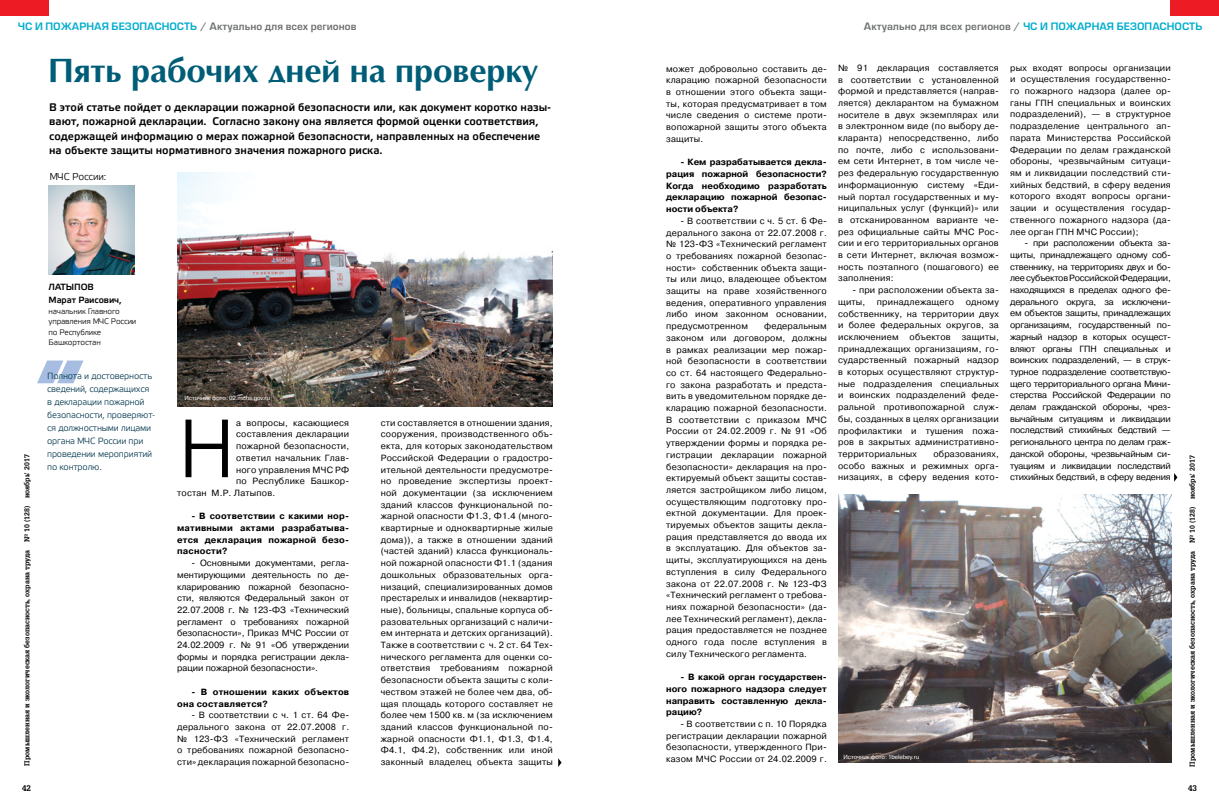
<style>
.page{position:relative;width:1219px;height:808px;background:#fff}
.page>*{position:absolute;margin:0;border:0;box-sizing:border-box;transform-origin:0 0}
.t1{font:82.6px "Elektra Light Pro";color:#000}
.t2{font:700 34px "AG Opus";color:#005d77}
.t3{font:700 11px/14.3px "Elektra Light Pro";color:#000}
.t4{font:10px "Europe Demi";color:#6d6f71}
.t5{font:10px "Elektra Light Pro";letter-spacing:-.02em;color:#000}
.t6{font:9px/11.7px "Pragmatica C";letter-spacing:.02em;color:#000;text-align:justify}
.t7{font:700 9px/11.7px "Pragmatica C";color:#000;text-align:justify}
.t8{font:9px/13px "Elektra Light Pro";letter-spacing:-.02em;color:#00364d}
.t9{font:700 9px/11.7px "Pragmatica C";letter-spacing:.02em;color:#000}
.t10{font:700 9px/13px "Elektra Light Pro";letter-spacing:-.01em;color:#000}
.t11{font:8px/10.4px "Elektra Light Pro";letter-spacing:-.02em;color:#000}
.t12{font:700 8px "AG Gloria";color:#000}
.t13{font:700 7px "AG Gloria";color:#000}
.t14{font:6px "Pragmatica C";letter-spacing:-.02em;color:#fff}
.s1{color:#00accd}
</style>
<div class="page">
<img style="left:49px;top:185px;width:86px;height:89px">
<svg style="left:37px;top:360px;width:47px;height:23px"></svg>
<img style="left:178px;top:172px;width:375px;height:234px">
<img style="left:838px;top:495px;width:333px;height:268px">
<div style="left:0;top:0;width:48px;height:15px;background:#ed1c24"></div>
<div style="left:1171px;top:0;width:48px;height:15px;background:#ed1c24"></div>
<svg style="left:558px;top:758px;width:4px;height:9px"></svg>
<svg style="left:1174px;top:473px;width:3px;height:9px"></svg>
<p class="t4" style="left:18px;top:20px;width:340px"><span class="s1">Чс и пожарНая безопасНость</span> / актуально для всех регионов</p>
<p class="t4" style="left:864px;top:20px;width:340px">актуально для всех регионов / <span class="s1">Чс и пожарНая безопасНость</span></p>
<h2 class="t2" style="left:48px;top:50px;width:491px">Пять рабочих дней на проверку</h2>
<p class="t3" style="left:49px;top:101px;width:503px">В этой статье пойдет о декларации пожарной безопасности или, как документ коротко назы&shy;вают, пожарной декларации. Согласно закону она является формой оценки соответствия, содержащей информацию о мерах пожарной безопасности, направленных на обеспечение на объекте защиты нормативного значения пожарного риска.</p>
<p class="t5" style="left:49px;top:171px;width:58px">МЧС России:</p>
<p class="t13" style="left:23px;top:766px;width:313px;rotate:-90deg">Промышленная и экологическая безопасность, охрана труда № 10 (128) ноябрь' 2017</p>
<p class="t12" style="left:22px;top:784px;width:10px">42</p>
<p class="t10" style="left:49px;top:281px;width:75px">ЛАТЫПОВ<br>Марат Раисович,</p>
<p class="t11" style="left:49px;top:306px;width:89px">начальник Главного управления МЧС России по Республике<br>Башкортостан</p>
<p class="t8" style="left:47px;top:370px;width:109px">Полнота и достоверность сведений, содержащихся в декларации пожарной безопасности, проверяют&shy;ся должностными лицами органа МЧС России при проведении мероприятий по контролю.</p>
<p class="t14" style="left:185px;top:394px;width:87px">Источник фото: 02.mchs.gov.ru</p>
<h1 class="t1" style="left:177px;top:405px;width:60px">Н</h1>
<p class="t6" style="left:236px;top:417px;width:114px">а вопросы, касающиеся</p>
<p class="t6" style="left:236px;top:428px;width:114px">составления декларации</p>
<p class="t6" style="left:236px;top:440px;width:114px">пожарной безопасности,</p>
<p class="t6" style="left:236px;top:452px;width:114px">ответил начальник Глав-</p>
<p class="t6" style="left:236px;top:464px;width:114px">ного управления МЧС РФ</p>
<p class="t6" style="left:236px;top:475px;width:114px">по Республике Башкор-</p>
<p class="t6" style="left:177px;top:487px;width:99px">тостан М.Р. Латыпов.</p>
<p class="t7" style="left:177px;top:510px;width:173px;text-indent:14px">- В соответствии с какими нор&shy;мативными актами разрабатыва&shy;ется декларация пожарной безо&shy;пасности?</p>
<p class="t6" style="left:177px;top:557px;width:173px;text-indent:14px">- Основными документами, регла&shy;ментирующими деятельность по де&shy;кларированию пожарной безопасно&shy;сти, являются Федеральный закон от 22.07.2008 г. № 123-ФЗ «Технический регламент о требованиях пожарной безопасности», Приказ МЧС России от 24.02.2009 г. № 91 «Об утверждении формы и порядка регистрации декла&shy;рации пожарной безопасности».</p>
<p class="t9" style="left:177px;top:686px;width:173px;text-indent:14px">- В отношении каких объектов она составляется?</p>
<p class="t6" style="left:177px;top:709px;width:173px;text-indent:14px">- В соответствии с ч. 1 ст. 64 Фе&shy;дерального закона от 22.07.2008 г. № 123-ФЗ «Технический регламент о требованиях пожарной безопасно&shy;сти» декларация пожарной безопасно-</p>
<p class="t6" style="left:381px;top:417px;width:173px">сти составляется в отношении здания, сооружения, производственного объ&shy;екта, для которых законодательством Российской Федерации о градостро&shy;ительной деятельности предусмотре&shy;но проведение экспертизы проект&shy;ной документации (за исключением зданий классов функциональной по&shy;жарной опасности Ф1.3, Ф1.4 (много&shy;квартирные и одноквартирные жилые дома)), а также в отношении зданий (частей зданий) класса функциональ&shy;ной пожарной опасности Ф1.1 (здания дошкольных образовательных орга&shy;низаций, специализированных домов престарелых и инвалидов (неквартир&shy;ные), больницы, спальные корпуса об&shy;разовательных организаций с наличи&shy;ем интерната и детских организаций).<br>Также в соответствии с ч. 2 ст. 64 Тех&shy;нического регламента для оценки со&shy;ответствия требованиям пожарной безопасности объекта защиты с коли&shy;чеством этажей не более чем два, об&shy;щая площадь которого составляет не более чем 1500 кв. м (за исключением зданий классов функциональной по&shy;жарной опасности Ф1.1, Ф1.3, Ф1.4, Ф4.1, Ф4.2), собственник или иной законный владелец объекта защиты</p>
<p class="t6" style="left:666px;top:63px;width:162px">может добровольно составить де&shy;кларацию пожарной безопасности в отношении этого объекта защи&shy;ты, которая предусматривает в том числе сведения о системе проти&shy;вопожарной защиты этого объекта защиты.</p>
<p class="t7" style="left:666px;top:156px;width:162px;text-indent:14px">- Кем разрабатывается декла&shy;рация пожарной безопасности?<br>Когда необходимо разработать декларацию пожарной безопас&shy;ности объекта?</p>
<p class="t6" style="left:666px;top:215px;width:162px;text-indent:14px">- В соответствии с ч. 5 ст. 6 Фе&shy;дерального закона от 22.07.2008 г. № 123-ФЗ «Технический регламент о требованиях пожарной безопас&shy;ности» собственник объекта защи&shy;ты или лицо, владеющее объектом защиты на праве хозяйственного ведения, оперативного управления либо ином законном основании, предусмотренном</p>
<p class="t6" style="left:666px;top:320px;width:162px;text-indent:98px">федеральным законом или договором, должны в рамках реализации мер пожар&shy;ной безопасности в соответствии со ст. 64 настоящего Федерально&shy;го закона разработать и предста&shy;вить в уведомительном порядке де&shy;кларацию пожарной безопасности.<br>В соответствии с приказом МЧС России от 24.02.2009 г. № 91 «Об утверждении формы и порядка ре&shy;гистрации декларации пожарной безопасности» декларация на про&shy;ектируемый объект защиты состав&shy;ляется застройщиком либо лицом, осуществляющим подготовку про&shy;ектной документации. Для проек&shy;тируемых объектов защиты декла&shy;рация представляется до ввода их в эксплуатацию. Для объектов за&shy;щиты, эксплуатирующихся на день вступления в силу Федерального закона от 22.07.2008 г. № 123-ФЗ «Технический регламент о требова&shy;ниях пожарной безопасности» (да&shy;лее Технический регламент), декла&shy;рация предоставляется не позднее одного года после вступления в силу Технического регламента.</p>
<p class="t7" style="left:666px;top:671px;width:162px;text-indent:14px">- В какой орган государствен&shy;ного пожарного надзора следует направить составленную декла&shy;рацию?</p>
<p class="t6" style="left:666px;top:718px;width:162px;text-indent:14px">- В соответствии с п. 10 Порядка регистрации декларации пожарной безопасности, утвержденного При&shy;казом МЧС России от 24.02.2009 г.</p>
<p class="t6" style="left:838px;top:62px;width:162px">№ 91 декларация составляется в соответствии с установленной формой и представляется (направ&shy;ляется) декларантом на бумажном носителе в двух экземплярах или в электронном виде (по выбору де&shy;кларанта) непосредственно, либо по почте, либо с использовани&shy;ем сети Интернет, в том числе че&shy;рез федеральную государственную информационную систему «Еди&shy;ный портал государственных и му&shy;ниципальных услуг (функций)» или в отсканированном варианте че&shy;рез официальные сайты МЧС Рос&shy;сии и его территориальных органов в сети Интернет, включая возмож&shy;ность поэтапного (пошагового) ее заполнения:</p>
<p class="t6" style="left:838px;top:284px;width:162px;text-indent:14px">- при расположении объекта за&shy;щиты,</p>
<p class="t6" style="left:838px;top:296px;width:162px;text-indent:128px">одному собственнику, на территории двух и более федеральных округов, за исключением объектов защиты, принадлежащих организациям, го&shy;сударственный пожарный надзор в которых осуществляют структур&shy;ные подразделения специальных и воинских подразделений феде&shy;ральной противопожарной служ&shy;бы, созданных в целях организации профилактики и тушения пожа&shy;ров в закрытых административно&shy;территориальных</p>
<p class="t6" style="left:877px;top:296px;width:79px">принадлежащего</p>
<p class="t6" style="left:838px;top:448px;width:162px;text-indent:95px">образованиях, особо важных и режимных орга&shy;низациях, в сферу ведения кото-</p>
<p class="t6" style="left:1010px;top:62px;width:162px">рых входят вопросы организации и осуществления государственно&shy;го пожарного надзора (далее ор&shy;ганы ГПН специальных и воинских подразделений), — в структурное подразделение центрального ап&shy;парата Министерства Российской Федерации по делам гражданской обороны, чрезвычайным ситуаци&shy;ям и ликвидации последствий сти&shy;хийных бедствий, в сферу ведения которого входят вопросы органи&shy;зации и осуществления государ&shy;ственного пожарного надзора (да&shy;лее орган ГПН МЧС России);</p>
<p class="t6" style="left:1010px;top:237px;width:162px;text-indent:14px">- при расположении объекта за&shy;щиты, принадлежащего одному соб&shy;ственнику, на территориях двух и бо&shy;лее субъектов Российской Федерации, находящихся в пределах одного фе&shy;дерального округа, за исключени&shy;ем объектов защиты, принадлежащих организациям, государственный по&shy;жарный надзор в которых осущест&shy;вляют органы ГПН специальных и воинских подразделений, — в струк&shy;турное подразделение соответствую&shy;щего территориального органа Мини&shy;стерства Российской Федерации по делам гражданской обороны, чрез&shy;вычайным ситуациям и ликвидации последствий стихийных бедствий — регионального центра по делам граж&shy;данской обороны, чрезвычайным си&shy;туациям и ликвидации последствий стихийных бедствий, в сферу ведения</p>
<p class="t14" style="left:844px;top:753px;width:77px">Источник фото: 1belebey.ru</p>
<p class="t13" style="left:1188px;top:767px;width:313px;rotate:-90deg">Промышленная и экологическая безопасность, охрана труда № 10 (128) ноябрь' 2017</p>
<p class="t12" style="left:1188px;top:783px;width:10px">43</p>
</div>
